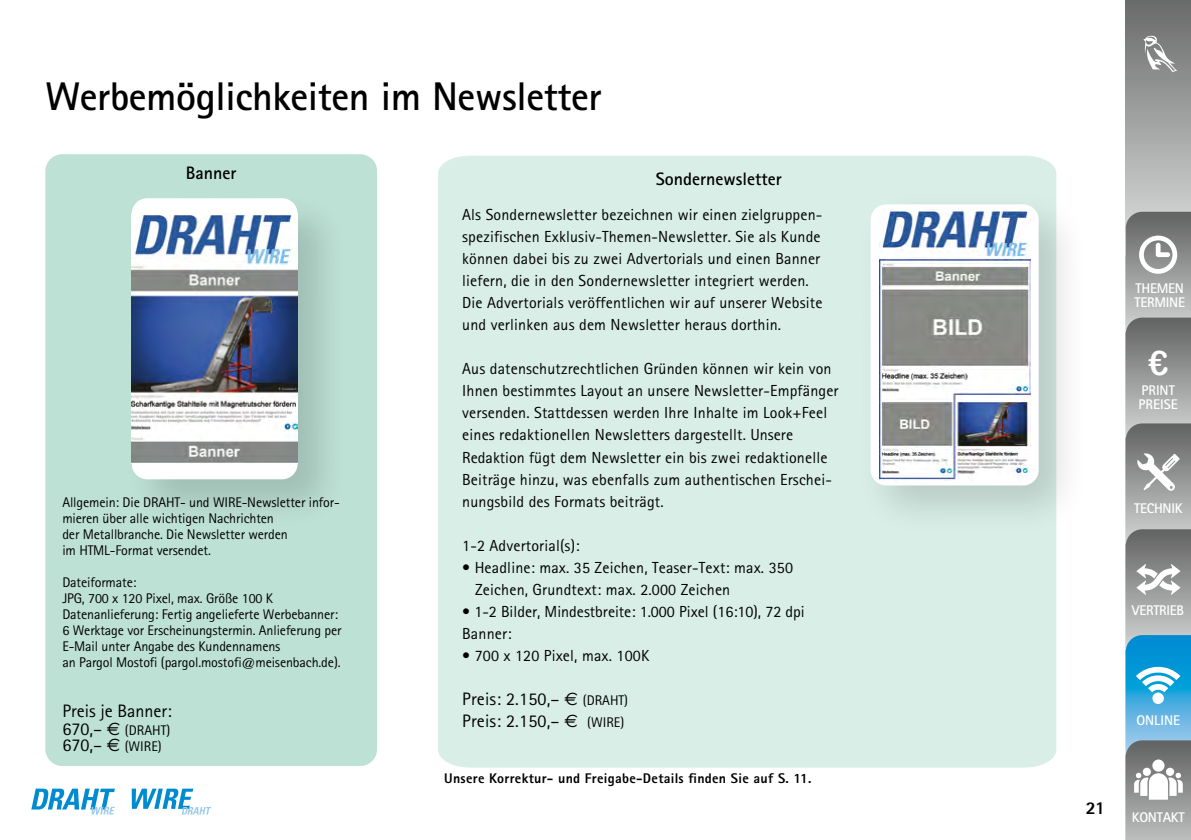
<style>
.page{position:relative;width:1191px;height:840px;background:#fff}
.page>*{position:absolute;margin:0;border:0;box-sizing:border-box;transform-origin:0 0}
.t1{font:700 40px "Rotis Sans Serif 65";letter-spacing:-.01em;color:#000}
.t2{font:34px "Arial Rounded MT Bold";color:#fff}
.t3{font:18px/22px "Rotis Sans Serif 55";letter-spacing:.01em;color:#000}
.t4{font:700 18px "Rotis Sans Serif 65";color:#000}
.t5{font:800 18px "Rotis Sans Serif Std";color:#000}
.t6{font:16px/22px "Rotis Sans Serif 55";letter-spacing:.01em;color:#000}
.t7{font:14px/16px "Rotis Sans Serif 55";letter-spacing:-.01em;color:#000}
.t8{font:800 14px "Rotis Sans Serif Std";letter-spacing:.02em;color:#000}
.t9{font:700 14px/14px "Rotis Sans Serif 65";letter-spacing:-.02em;color:#fff}
.t10{font:700 14px/14px "Rotis Sans Serif 65";color:#fff}
.s1{font-family:"Euro Sans"}
.s2{font-size:14px}
.s3{font-size:18px}
.s4{font-family:"Euro Sans";font-size:18px}
</style>
<div class="page">
<svg style="left:31px;top:788px;width:84px;height:26px"></svg>
<svg style="left:132px;top:788px;width:79px;height:26px"></svg>
<div style="left:45px;top:154px;width:332px;height:611px;background:#bee1d5;border-radius:17px"></div>
<div style="left:124px;top:190px;width:225px;height:340px;background:#000;opacity:.15"></div>
<div style="left:132px;top:198px;width:166px;height:281px;background:#fff;border-radius:16px"></div>
<img style="left:132px;top:214px;width:166px;height:249px">
<div style="left:438px;top:155px;width:618px;height:612px;background:#d8eee6"></div>
<div style="left:853px;top:187px;width:238px;height:351px;background:#000;opacity:.15"></div>
<div style="left:870px;top:204px;width:168px;height:281px;background:#fff;border-radius:16px"></div>
<img style="left:879px;top:209px;width:151px;height:272px">
<svg style="left:1125px;top:0;width:66px;height:212px;background:#9c9e9e"></svg>
<svg style="left:1125px;top:212px;width:66px;height:627px;background:#8fa1a9"></svg>
<svg style="left:1143px;top:36px;width:34px;height:36px"></svg>
<h1 class="t1" style="left:45px;top:71px;width:558px">Werbemöglichkeiten im Newsletter</h1>
<p class="t4" style="left:186px;top:161px;width:52px">Banner</p>
<p class="t4" style="left:656px;top:168px;width:127px">Sondernewsletter</p>
<p class="t6" style="left:462px;top:203px;width:362px">Als Sondernewsletter bezeichnen wir einen zielgruppen&shy;spezifischen Exklusiv-Themen-Newsletter. Sie als Kunde können dabei bis zu zwei Advertorials und einen Banner liefern, die in den Sondernewsletter integriert werden.<br>Die Advertorials veröffentlichen wir auf unserer Website und verlinken aus dem Newsletter heraus dorthin.</p>
<p class="t6" style="left:462px;top:357px;width:378px">Aus datenschutzrechtlichen Gründen können wir kein von Ihnen bestimmtes Layout an unsere Newsletter-Empfänger versenden. Stattdessen werden Ihre Inhalte im Look+Feel eines redaktionellen Newsletters dargestellt. Unsere Redaktion fügt dem Newsletter ein bis zwei redaktionelle Beiträge hinzu, was ebenfalls zum authentischen Erschei&shy;nungsbild des Formats beiträgt.</p>
<p class="t6" style="left:462px;top:533px;width:119px">1-2 Advertorial(s):</p>
<p class="t6" style="left:475px;top:555px;width:319px;text-indent:-13px">• Headline: max. 35 Zeichen, Teaser-Text: max. 350<br>Zeichen, Grundtext: max. 2.000 Zeichen</p>
<p class="t6" style="left:462px;top:599px;width:344px">• 1-2 Bilder, Mindestbreite: 1.000 Pixel (16:10), 72 dpi<br>Banner:</p>
<p class="t6" style="left:462px;top:643px;width:189px">• 700 x 120 Pixel, max. 100K</p>
<p class="t3" style="left:462px;top:687px;width:167px">Preis: 2.150,– <span class="s1">€</span> <span class="s2">(DRAHT)<br></span>Preis: 2.150,– <span class="s1">€</span> <span class="s2">(WIRE)</span></p>
<p class="t7" style="left:62px;top:493px;width:279px">Allgemein: Die DRAHT- und WIRE-Newsletter infor&shy;mieren über alle wichtigen Nachrichten<br>der Metallbranche. Die Newsletter werden<br>im HTML-Format versendet.</p>
<p class="t7" style="left:62px;top:573px;width:281px">Dateiformate:<br>JPG, 700 x 120 Pixel, max. Größe 100 K Datenanlieferung: Fertig angelieferte Werbebanner:<br>6 Werktage vor Erscheinungstermin. Anlieferung per E-Mail unter Angabe des Kundennamens<br>an Pargol Mostofi (pargol.mostofi@meisenbach.de).</p>
<p class="t3" style="left:62px;top:699px;width:111px">Preis je Banner:</p>
<p class="t7" style="left:62px;top:721px;width:109px"><span class="s3">670,–</span> <span class="s4">€</span> (DRAHT)<br><span class="s3">670,–</span> <span class="s4">€</span> (WIRE)</p>
<p class="t8" style="left:444px;top:769px;width:369px">Unsere Korrektur- und Freigabe-Details finden Sie auf S. 11.</p>
<p class="t9" style="left:1134px;top:281px;width:52px">THEMEN<br>TERMINE</p>
<h2 class="t2" style="left:1148px;top:342px;width:22px">€</h2>
<p class="t10" style="left:1138px;top:382px;width:41px">PRINT<br>PREISE</p>
<p class="t9" style="left:1134px;top:501px;width:50px">TECHNIK</p>
<p class="t9" style="left:1131px;top:602px;width:54px">VERTRIEB</p>
<p class="t5" style="left:1085px;top:795px;width:21px">21</p>
<p class="t9" style="left:1136px;top:712px;width:45px">ONLINE</p>
<p class="t9" style="left:1131px;top:809px;width:54px">KONTAKT</p>
</div>
